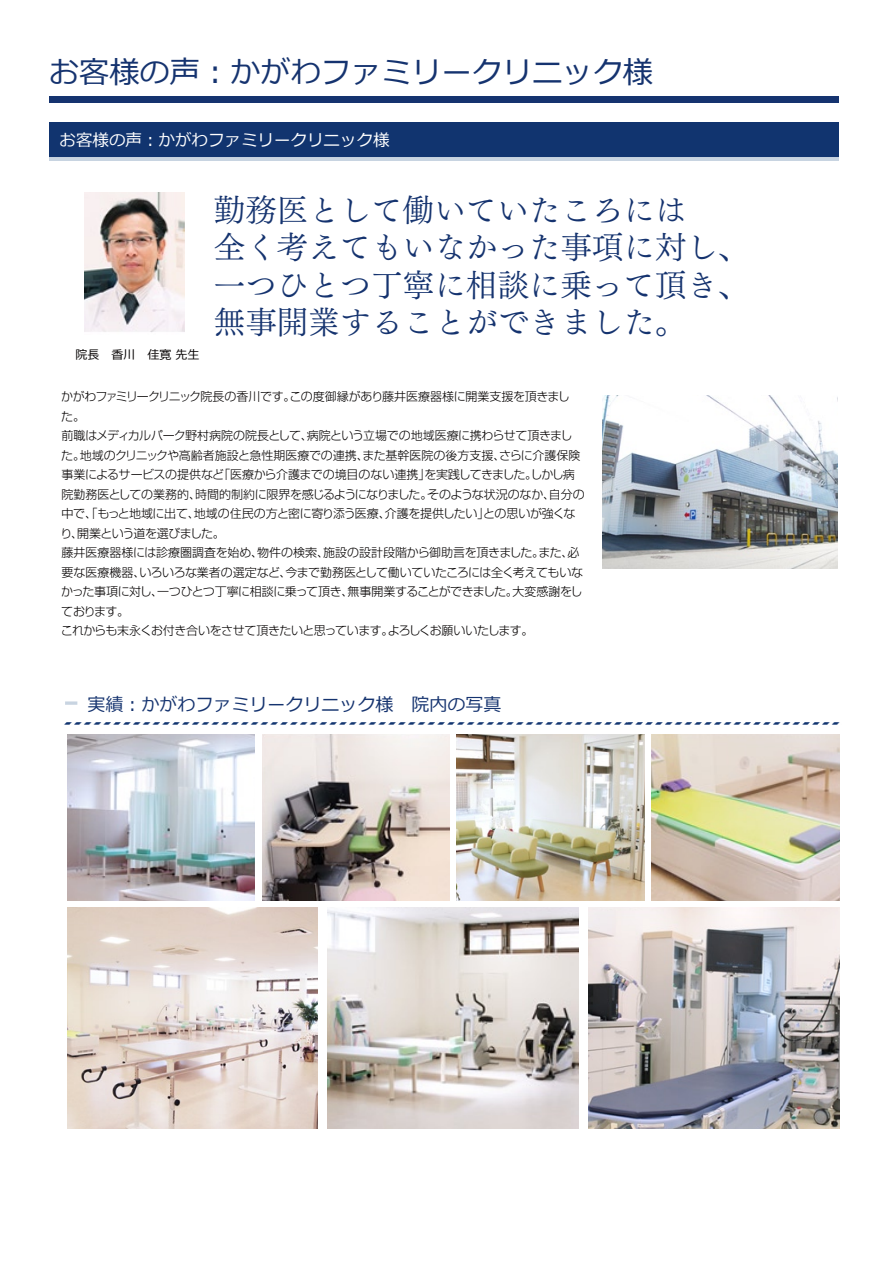
<style>
.page{position:relative;width:893px;height:1263px;background:#fff}
.page>*{position:absolute;margin:0;border:0;box-sizing:border-box;transform-origin:0 0}
.t1{font:31.5px/37.5px "Tsuku Min Pro R";color:#15336f}
.t2{font:30.15px "Meiryo";color:#15336f}
.t3{font:18px "Meiryo";color:#15336f}
.t4{font:16.5px "Meiryo";color:#fff}
.t5{font:300 12px/19.5px "Shin Go Pr 5";letter-spacing:-.03em;color:#040000}
.t6{font:12px "Meiryo";color:#040000}
</style>
<div class="page">
<div style="left:49px;top:96px;width:789px;height:6px;background:#15336f"></div>
<img style="left:49px;top:123px;width:789px;height:38px">
<img style="left:64px;top:701px;width:776px;height:24px">
<img style="left:603px;top:395px;width:235px;height:174px">
<img style="left:67px;top:735px;width:188px;height:165px">
<img style="left:457px;top:735px;width:187px;height:165px">
<img style="left:262px;top:735px;width:188px;height:165px">
<img style="left:652px;top:735px;width:187px;height:165px">
<img style="left:588px;top:908px;width:251px;height:221px">
<img style="left:328px;top:908px;width:251px;height:221px">
<img style="left:67px;top:908px;width:251px;height:221px">
<img style="left:84px;top:193px;width:100px;height:139px">
<h2 class="t2" style="left:49px;top:52px;width:606px">お客様の声：かがわファミリークリニック様</h2>
<h3 class="t4" style="left:60px;top:129px;width:331px">お客様の声：かがわファミリークリニック様</h3>
<p class="t6" style="left:76px;top:346px;width:126px">院長　香川　佳寛 先生</p>
<h1 class="t1" style="left:214px;top:187px;width:537px">勤務医として働いていたころには<br>全く考えてもいなかった事項に対し、一つひとつ丁寧に相談に乗って頂き、無事開業することができました。</h1>
<p class="t5" style="left:60px;top:386px;width:526px">かがわファミリークリニック院長の香川です。この度御縁があり藤井医療器様に開業支援を頂きまし<br>た。<br>前職はメディカルパーク野村病院の院長として、病院という立場での地域医療に携わらせて頂きました。地域のクリニックや高齢者施設と急性期医療での連携、また基幹医院の後方支援、さらに介護保険事業によるサービスの提供など「医療から介護までの境目のない連携」を実践してきました。しかし病院勤務医としての業務的、時間的制約に限界を感じるようになりました。そのような状況のなか、自分の中で、「もっと地域に出て、地域の住民の方と密に寄り添う医療、介護を提供したい」との思いが強くなり、開業という道を選びました。<br>藤井医療器様には診療圏調査を始め、物件の検索、施設の設計段階から御助言を頂きました。また、必要な医療機器、いろいろな業者の選定など、今まで勤務医として働いていたころには全く考えてもいなかった事項に対し、一つひとつ丁寧に相談に乗って頂き、無事開業することができました。大変感謝をしております。<br>これからも末永くお付き合いをさせて頂きたいと思っています。よろしくお願いいたします。</p>
<h3 class="t3" style="left:87px;top:692px;width:416px">実績：かがわファミリークリニック様　院内の写真</h3>
</div>
